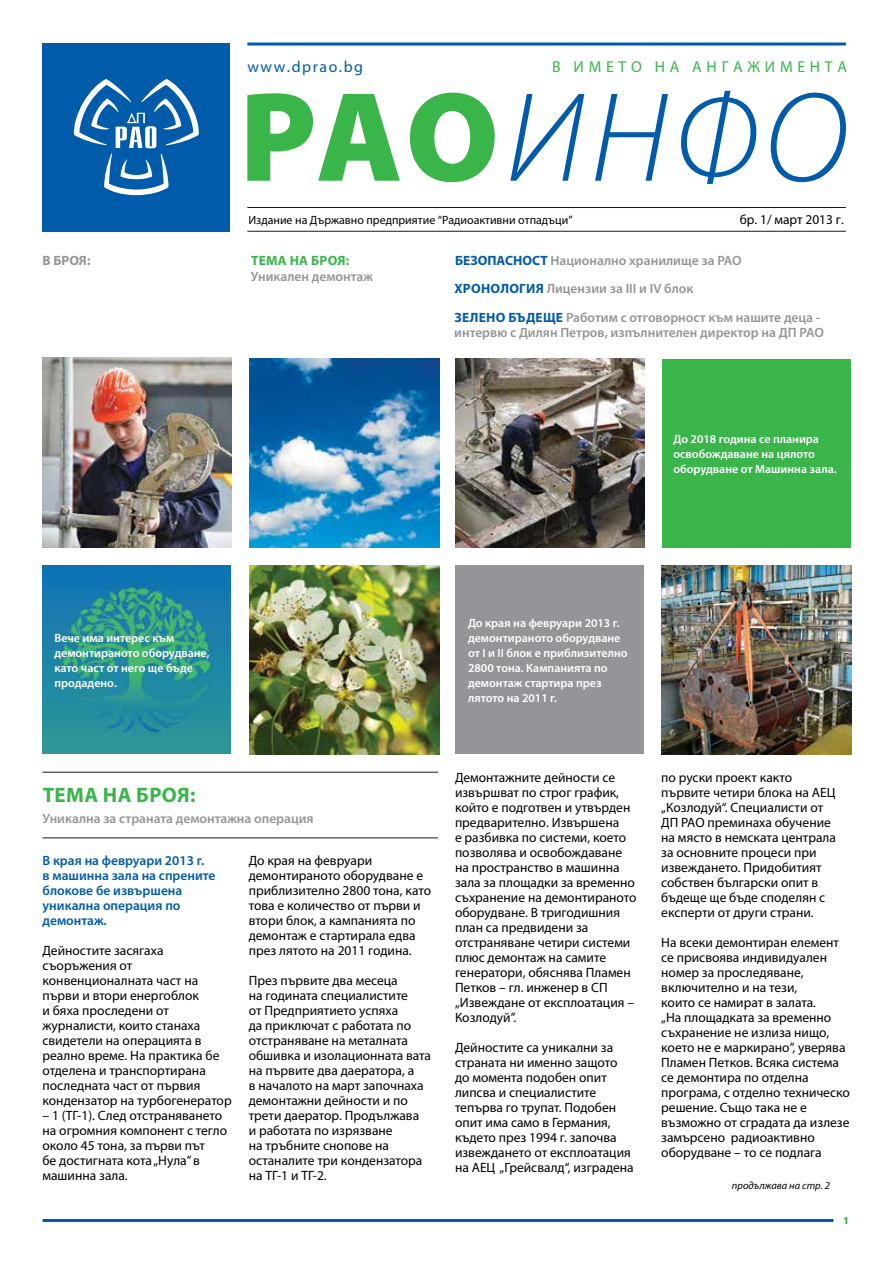
<style>
.page{position:relative;width:893px;height:1263px;background:#fff}
.page>*{position:absolute;margin:0;border:0;box-sizing:border-box;transform-origin:0 0}
.t1{font:700 21px "Myriad Pro";letter-spacing:.02em;color:#39b54a}
.t2{font:15.9px "Myriad Pro";letter-spacing:.3em;color:#39b54a}
.t3{font:15.9px "Myriad Pro";color:#005baa}
.t4{font:13.5px/15px "Myriad Pro";color:#000}
.t5{font:600 13.5px/15px "Myriad Pro";color:#939598}
.t6{font:600 13.5px/15px "Myriad Pro";color:#005baa}
.t7{font:700 13.5px "Myriad Pro";letter-spacing:.02em;color:#39b54a}
.t8{font:700 13.5px "Myriad Pro";color:#939598}
.t9{font:600 12px/15px "Myriad Pro";color:#fff}
.t10{font:12px "Myriad Pro";color:#000}
.t11{font:italic 10.5px "Myriad Pro";color:#000}
.t12{font:900 10.5px "Myriad Pro";color:#39b54a}
.s1{font-weight:700;color:#005baa}
</style>
<div class="page">
<img style="left:43px;top:358px;width:189px;height:189px">
<img style="left:662px;top:565px;width:189px;height:189px">
<img style="left:250px;top:566px;width:189px;height:189px">
<img style="left:455px;top:358px;width:189px;height:190px">
<img style="left:250px;top:358px;width:189px;height:190px">
<div style="left:662px;top:359px;width:188px;height:188px;background:#39b54a"></div>
<img style="left:42px;top:566px;width:188px;height:188px">
<div style="left:455px;top:566px;width:188px;height:188px;background:#939598"></div>
<hr style="left:43px;top:1219px;width:790px;height:3px;background:#005baa">
<hr style="left:43px;top:772px;width:395px;height:1px;background:#1d191d">
<hr style="left:43px;top:837px;width:395px;height:1px;background:#1d191d">
<div style="left:43px;top:43px;width:187px;height:188px;background:#005baa"></div>
<hr style="left:247px;top:43px;width:599px;height:3px;background:#005baa">
<hr style="left:247px;top:207px;width:599px;height:1px;background:#1d181c">
<hr style="left:247px;top:231px;width:599px;height:1px;background:#1d181c">
<svg style="left:73px;top:79px;width:126px;height:116px"></svg>
<svg style="left:247px;top:93px;width:153px;height:88px"></svg>
<svg style="left:410px;top:93px;width:85px;height:89px"></svg>
<svg style="left:510px;top:94px;width:74px;height:87px"></svg>
<svg style="left:595px;top:94px;width:73px;height:87px"></svg>
<svg style="left:681px;top:91px;width:75px;height:93px"></svg>
<svg style="left:771px;top:93px;width:75px;height:89px"></svg>
<p class="t3" style="left:247px;top:58px;width:117px">www.dprao.bg</p>
<p class="t2" style="left:552px;top:58px;width:296px">В ИМЕТО НА АНГАЖИМЕНТА</p>
<p class="t10" style="left:248px;top:213px;width:326px">Издание на Държавно предприятие “Радиоактивни отпадъци”</p>
<p class="t4" style="left:740px;top:212px;width:106px">бр. 1/ март 2013 г.</p>
<p class="t8" style="left:43px;top:253px;width:20px">В БРОЯ</p>
<p class="t8" style="left:87px;top:253px;width:5px">:</p>
<p class="t7" style="left:251px;top:253px;width:100px">Тема на броя:</p>
<p class="t5" style="left:251px;top:270px;width:124px">Уникален демонтаж</p>
<p class="t5" style="left:455px;top:253px;width:288px"><span class="s1">БЕЗОПАСНОСТ</span> Национално хранилище за РАО</p>
<p class="t5" style="left:454px;top:281px;width:240px"><span class="s1">Хронология</span> Лицензии за III и IV блок</p>
<p class="t5" style="left:454px;top:310px;width:371px"><span class="s1">Зелено бъдеще</span> Работим с отговорност към нашите деца - интервю с Дилян Петров, изпълнителен директор на ДП РАО</p>
<p class="t9" style="left:673px;top:431px;width:165px">До 2018 година се планира освобождаване на цялото оборудване от Машинна зала.</p>
<p class="t9" style="left:54px;top:630px;width:157px">Вече има интерес към демонтираното оборудване, като част от него ще бъде продадено.</p>
<p class="t9" style="left:468px;top:615px;width:161px">До края на февруари 2013 г. демонтираното оборудване от I и II блок е приблизително<br>2800 тона. Кампанията по демонтаж стартира през лятото на 2011 г.</p>
<h1 class="t1" style="left:43px;top:783px;width:154px">Тема на броя:</h1>
<p class="t5" style="left:43px;top:811px;width:273px">Уникална за страната демонтажна операция</p>
<p class="t6" style="left:43px;top:853px;width:174px">В края на февруари 2013 г.<br>в машинна зала на спрените блокове бе извършена уникална операция по демонтаж.</p>
<p class="t4" style="left:43px;top:943px;width:191px">Дейностите засягаха съоръжения от конвенционалната част на първи и втори енергоблок<br>и бяха проследени от журналисти, които станаха свидетели на операцията в реално време. На практика бе отделена и транспортирана последната част от първия кондензатор на турбогенератор</p>
<p class="t4" style="left:43px;top:1108px;width:186px">– 1 (ТГ-1). След отстраняването на огромния компонент с тегло около 45 тона, за първи път<br>бе достигната кота „Нула” в машинна зала.</p>
<p class="t4" style="left:249px;top:853px;width:184px">До края на февруари демонтираното оборудване е приблизително 2800 тона, като това е количество от първи и втори блок, а кампанията по демонтаж е стартирала едва през лятото на 2011 година.</p>
<p class="t4" style="left:249px;top:973px;width:184px">През първите два месеца<br>на годината специалистите<br>от Предприятието успяха<br>да приключат с работата по отстраняване на металната обшивка и изолационната вата на първите два даератора, а<br>в началото на март започнаха демонтажни дейности и по трети даератор. Продължава<br>и работата по изрязване<br>на тръбните снопове на останалите три кондензатора на ТГ-1 и ТГ-2.</p>
<p class="t4" style="left:455px;top:770px;width:183px">Демонтажните дейности се извършват по строг график, който е подготвен и утвърден предварително. Извършена<br>е разбивка по системи, което позволява и освобождаване на пространство в машинна зала за площадки за временно съхранение на демонтираното оборудване. В тригодишния план са предвидени за отстраняване четири системи плюс демонтаж на самите генератори, обяснява Пламен<br>Петков – гл. инженер в СП „Извеждане от експлоатация –<br>Козлодуй”.</p>
<p class="t4" style="left:455px;top:1040px;width:180px">Дейностите са уникални за страната ни именно защото до момента подобен опит липсва и специалистите тепърва го трупат. Подобен опит има само в Германия, където през 1994 г. започва извеждането от експлоатация на АЕЦ „Грейсвалд“, изградена</p>
<p class="t4" style="left:661px;top:770px;width:176px">по руски проект както първите четири блока на АЕЦ „Козлодуй“. Специалисти от<br>ДП РАО преминаха обучение на място в немската централа за основните процеси при извеждането. Придобитият собствен български опит в бъдеще ще бъде споделян с експерти от други страни.</p>
<p class="t4" style="left:661px;top:935px;width:190px">На всеки демонтиран елемент се присвоява индивидуален номер за проследяване, включително и на тези,<br>които се намират в залата.<br>„На площадката за временно съхранение не излиза нищо, което не е маркирано”, уверява<br>Пламен Петков. Всяка система се демонтира по отделна програма, с отделно техническо решение. Също така не е възможно от сградата да излезе замърсено радиоактивно оборудване – то се подлага</p>
<p class="t11" style="left:732px;top:1180px;width:100px">продължава на стр. 2</p>
<p class="t12" style="left:843px;top:1214px;width:8px">1</p>
</div>
